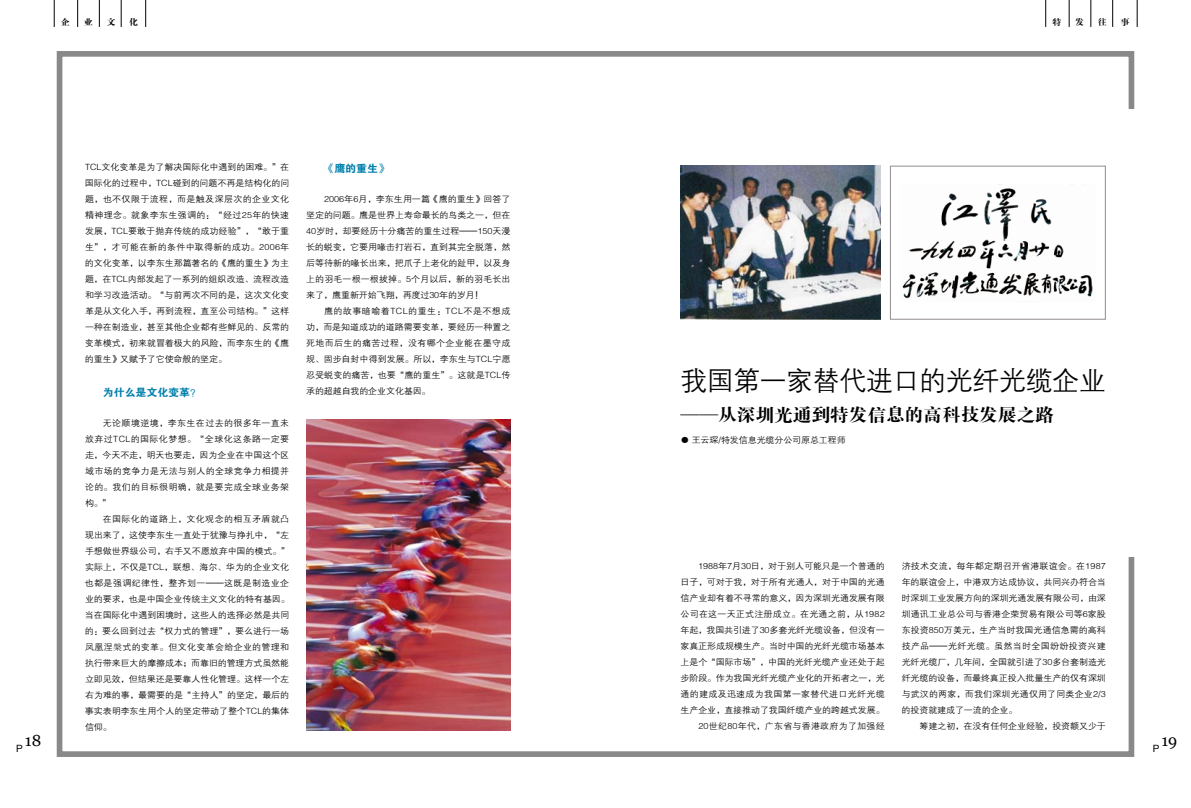
<style>
.page{position:relative;width:1191px;height:808px;background:#fff}
.page>*{position:absolute;margin:0;border:0;box-sizing:border-box;transform-origin:0 0}
.t1{font:26.9px "FZZDXJW GB1 0";letter-spacing:-.01em;color:#000}
.t2{font:17.9px "FZDBSJW GB1 0";letter-spacing:-.01em;color:#000;scale:1.05 1}
.t3{font:16px "Georgia";color:#000}
.t4{font:10.4px "FZDHTJW GB1 0";letter-spacing:-.01em;color:#007fab;scale:1.05 1}
.t5{font:8.6px/16px "FZZDXJW GB1 0";letter-spacing:-.005em;color:#000;text-align:justify;scale:1.05 1}
.t6{font:8.6px "FZDBSJW GB1 0";color:#000;scale:1.05 1}
.s1{font-family:"Sim Sun"}
</style>
<div class="page">
<div style="left:57px;top:51px;width:1077px;height:706px;border:6px solid #898989"></div>
<div style="left:1115px;top:109px;width:34px;height:448px;background:#fff"></div>
<img style="left:306px;top:420px;width:204px;height:311px">
<img style="left:680px;top:166px;width:200px;height:154px">
<div style="left:890px;top:166px;width:216px;height:154px;border:1px solid #9a9598"></div>
<img style="left:902px;top:184px;width:191px;height:115px">
<svg style="left:54px;top:0;width:1px;height:27px"></svg>
<svg style="left:77px;top:0;width:1px;height:27px"></svg>
<svg style="left:99px;top:0;width:1px;height:27px"></svg>
<svg style="left:121px;top:0;width:1px;height:27px"></svg>
<svg style="left:145px;top:0;width:1px;height:27px"></svg>
<svg style="left:1045px;top:0;width:1px;height:27px"></svg>
<svg style="left:1068px;top:0;width:1px;height:27px"></svg>
<svg style="left:1090px;top:0;width:1px;height:27px"></svg>
<svg style="left:1112px;top:0;width:1px;height:27px"></svg>
<svg style="left:1136px;top:0;width:1px;height:27px"></svg>
<p class="t6" style="left:61px;top:18px;width:10px">企</p>
<p class="t6" style="left:84px;top:18px;width:10px">业</p>
<p class="t6" style="left:106px;top:18px;width:10px">文</p>
<p class="t6" style="left:129px;top:18px;width:10px">化</p>
<h3 class="t3" style="left:16px;top:731px;width:27px"><sub>P</sub>18</h3>
<p class="t5" style="left:85px;top:159px;width:196px">TCL文化变革是为了解决国际化中遇到的困难。”在国际化的过程中，TCL碰到的问题不再是结构化的问题，也不仅限于流程，而是触及深层次的企业文化精神理念。就象李东生强调的：“经过25年的快速发展，TCL要敢于抛弃传统的成功经验”，“敢于重生”，才可能在新的条件中取得新的成功。2006年的文化变革，以李东生那篇著名的《鹰的重生》为主题，在TCL内部发起了一系列的组织改造、流程改造和学习改造活动。“与前两次不同的是，这次文化变革是从文化入手，再到流程，直至公司结构。”这样一种在制造业，甚至其他企业都有些鲜见的、反常的变革模式，初来就冒着极大的风险，而李东生的《鹰的重生》又赋予了它使命般的坚定。</p>
<p class="t4" style="left:103px;top:386px;width:95px">为什么是文化变革？</p>
<p class="t5" style="left:85px;top:415px;width:196px;text-indent:18px">无论顺境逆境，李东生在过去的很多年一直未放弃过TCL的国际化梦想。“全球化这条路一定要走，今天不走，明天也要走，因为企业在中国这个区域市场的竞争力是无法与别人的全球竞争力相提并论的。我们的目标很明确，就是要完成全球业务架构。”</p>
<p class="t5" style="left:85px;top:511px;width:196px;text-indent:18px">在国际化的道路上，文化观念的相互矛盾就凸现出来了，这使李东生一直处于犹豫与挣扎中，“左手想做世界级公司，右手又不愿放弃中国的模式。”实际上，不仅是TCL，联想、海尔、华为的企业文化也都是强调纪律性，整齐划一——这既是制造业企业的要求，也是中国企业传统主义文化的特有基因。当在国际化中遇到困境时，这些人的选择必然是共同的：要么回到过去“权力式的管理”，要么进行一场凤凰涅<span class="s1">槃</span>式的变革。但文化变革会给企业的管理和执行带来巨大的摩擦成本；而靠旧的管理方式虽然能立即见效，但结果还是要靠人性化管理。这样一个左右为难的事，最需要的是“主持人”的坚定，最后的事实表明李东生用个人的坚定带动了整个TCL的集体信仰。</p>
<p class="t4" style="left:324px;top:162px;width:63px">《鹰的重生》</p>
<p class="t5" style="left:306px;top:191px;width:196px;text-indent:18px">2006年6月，李东生用一篇《鹰的重生》回答了坚定的问题。鹰是世界上寿命最长的鸟类之一，但在40岁时，却要经历十分痛苦的重生过程——150天漫长的蜕变，它要用喙击打岩石，直到其完全脱落，然后等待新的喙长出来，把爪子上老化的趾甲，以及身上的羽毛一根一根拔掉。5个月以后，新的羽毛长出来了，鹰重新开始飞翔，再度过30年的岁月！</p>
<p class="t5" style="left:306px;top:303px;width:196px;text-indent:18px">鹰的故事暗喻着TCL的重生：TCL不是不想成功，而是知道成功的道路需要变革，要经历一种置之死地而后生的痛苦过程，没有哪个企业能在墨守成规、固步自封中得到发展。所以，李东生与TCL宁愿忍受蜕变的痛苦，也要“鹰的重生”。这就是TCL传承的超越自我的企业文化基因。</p>
<p class="t6" style="left:1052px;top:18px;width:10px">特</p>
<p class="t6" style="left:1075px;top:18px;width:10px">发</p>
<p class="t6" style="left:1097px;top:18px;width:10px">往</p>
<p class="t6" style="left:1120px;top:18px;width:10px">事</p>
<h1 class="t1" style="left:680px;top:366px;width:427px">我国第一家替代进口的光纤光缆企业</h1>
<h2 class="t2" style="left:680px;top:405px;width:357px">——从深圳光通到特发信息的高科技发展之路</h2>
<p class="t5" style="left:680px;top:432px;width:159px">● 王云琛/特发信息光缆分公司原总工程师</p>
<p class="t5" style="left:680px;top:559px;width:196px;text-align:right">1988年7月30日，对于别人可能只是一个普通的<br>日子，可对于我，对于所有光通人，对于中国的光通信产业却有着不寻常的意义，因为深圳光通发展有限公司在这一天正式注册成立。在光通之前，从1982年起，我国共引进了30多套光纤光缆设备，但没有一家真正形成规模生产。当时中国的光纤光缆市场基本上是个“国际市场”，中国的光纤光缆产业还处于起步阶段。作为我国光纤光缆产业化的开拓者之一，光通的建成及迅速成为我国第一家替代进口光纤光缆生产企业，直接推动了我国纤缆产业的跨越式发展。<br>20世纪80年代，广东省与香港政府为了加强经</p>
<p class="t5" style="left:901px;top:559px;width:196px">济技术交流，每年都定期召开省港联谊会。在1987年的联谊会上，中港双方达成协议，共同兴办符合当时深圳工业发展方向的深圳光通发展有限公司，由深圳通讯工业总公司与香港企荣贸易有限公司等6家股东投资850万美元，生产当时我国光通信急需的高科技产品——光纤光缆。虽然当时全国纷纷投资兴建光纤光缆厂，几年间，全国就引进了30多台套制造光纤光缆的设备，而最终真正投入批量生产的仅有深圳与武汉的两家，而我们深圳光通仅用了同类企业2/3的投资就建成了一流的企业。</p>
<p class="t5" style="left:919px;top:718px;width:179px">筹建之初，在没有任何企业经验，投资额又少于</p>
<h3 class="t3" style="left:1152px;top:731px;width:26px"><sub>P</sub>19</h3>
</div>
